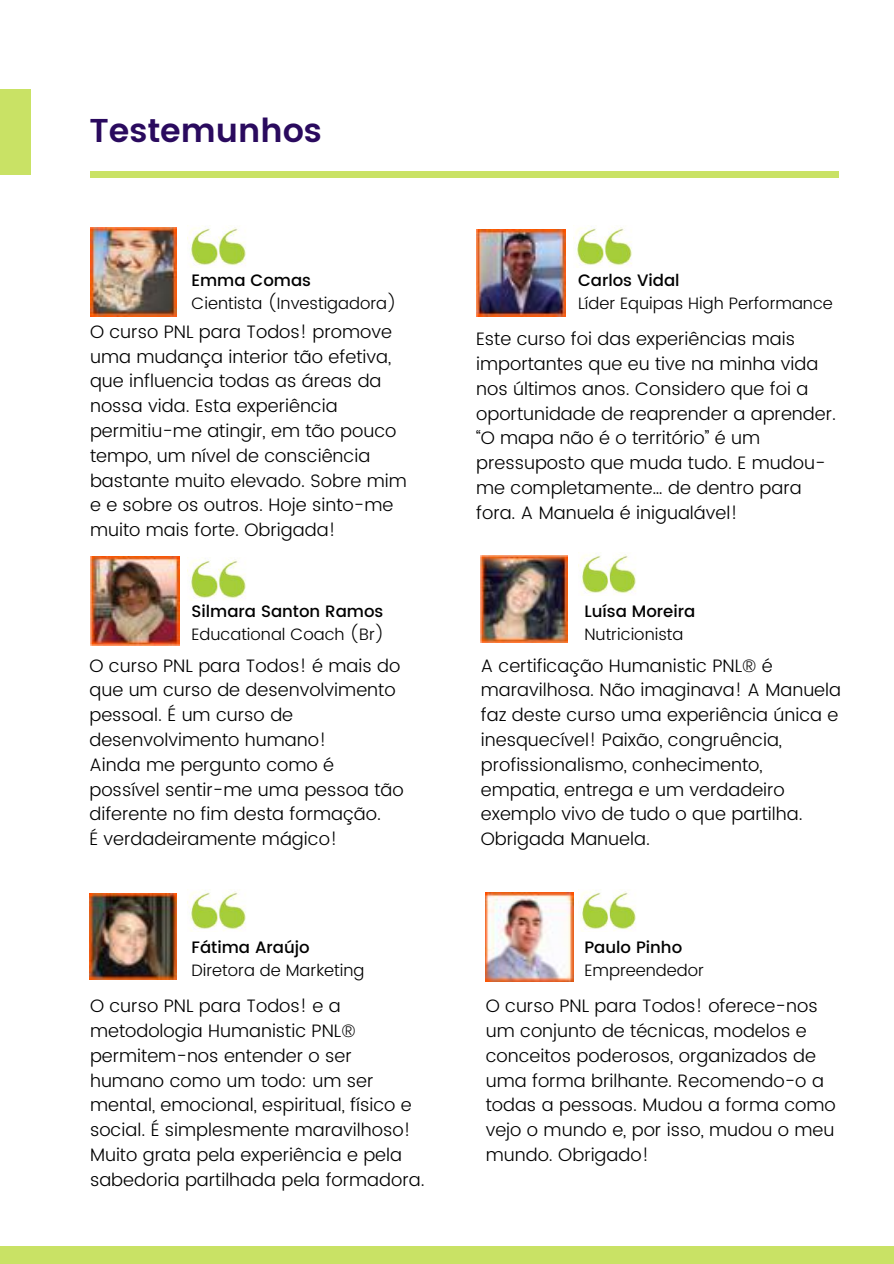
<style>
.page{position:relative;width:894px;height:1264px;background:#fff}
.page>*{position:absolute;margin:0;border:0;box-sizing:border-box;transform-origin:0 0}
.t1{font:600 33px "Poppins";color:#2a0a5e}
.t2{font:300 18px/24.8px "Poppins";color:#000}
.t3{font:300 16.5px "Poppins";color:#000}
.t4{font:500 16.5px "Poppins";color:#000}
</style>
<div class="page">
<div style="left:90px;top:171px;width:748px;height:7px;background:#c9e265"></div>
<div style="left:0;top:1245px;width:893px;height:18px;background:#c9e265"></div>
<div style="left:0;top:89px;width:31px;height:86px;background:#c9e265"></div>
<img style="left:90px;top:228px;width:87px;height:89px">
<img style="left:485px;top:892px;width:88px;height:89px">
<img style="left:89px;top:893px;width:87px;height:86px">
<img style="left:90px;top:556px;width:89px;height:89px">
<img style="left:480px;top:556px;width:87px;height:86px">
<img style="left:476px;top:229px;width:89px;height:87px">
<img style="left:573px;top:225px;width:59px;height:43px">
<img style="left:187px;top:225px;width:59px;height:43px">
<img style="left:187px;top:557px;width:59px;height:43px">
<img style="left:187px;top:889px;width:59px;height:42px">
<img style="left:578px;top:889px;width:58px;height:42px">
<img style="left:578px;top:552px;width:58px;height:43px">
<h1 class="t1" style="left:89px;top:111px;width:234px">Testemunhos</h1>
<p class="t4" style="left:191px;top:271px;width:121px">Emma Comas</p>
<p class="t3" style="left:191px;top:293px;width:207px">Cientista (Investigadora)</p>
<p class="t2" style="left:90px;top:319px;width:318px">O curso PNL para Todos! promove uma mudança interior tão efetiva, que influencia todas as áreas da nossa vida. Esta experiência permitiu-me atingir, em tão pouco tempo, um nível de consciência bastante muito elevado. Sobre mim e e sobre os outros. Hoje sinto-me muito mais forte. Obrigada!</p>
<p class="t4" style="left:578px;top:271px;width:103px">Carlos Vidal</p>
<p class="t3" style="left:578px;top:293px;width:256px">Líder Equipas High Performance</p>
<p class="t2" style="left:476px;top:326px;width:361px">Este curso foi das experiências mais importantes que eu tive na minha vida nos últimos anos. Considero que foi a oportunidade de reaprender a aprender. “O mapa não é o território” é um pressuposto que muda tudo. E mudou&shy;me completamente… de dentro para fora. A Manuela é inigualável!</p>
<p class="t4" style="left:191px;top:602px;width:193px">Silmara Santon Ramos</p>
<p class="t3" style="left:191px;top:624px;width:194px">Educational Coach (Br)</p>
<p class="t4" style="left:584px;top:602px;width:112px">Luísa Moreira</p>
<p class="t3" style="left:584px;top:624px;width:100px">Nutricionista</p>
<p class="t2" style="left:89px;top:653px;width:316px">O curso PNL para Todos! é mais do que um curso de desenvolvimento pessoal. É um curso de desenvolvimento humano!<br>Ainda me pergunto como é possível sentir-me uma pessoa tão diferente no fim desta formação.<br>É verdadeiramente mágico!</p>
<p class="t2" style="left:480px;top:653px;width:361px">A certificação Humanistic PNL® é maravilhosa. Não imaginava! A Manuela faz deste curso uma experiência única e inesquecível! Paixão, congruência, profissionalismo, conhecimento, empatia, entrega e um verdadeiro exemplo vivo de tudo o que partilha.<br>Obrigada Manuela.</p>
<p class="t4" style="left:191px;top:938px;width:120px">Fátima Araújo</p>
<p class="t3" style="left:191px;top:960px;width:174px">Diretora de Marketing</p>
<p class="t4" style="left:584px;top:938px;width:99px">Paulo Pinho</p>
<p class="t3" style="left:584px;top:960px;width:121px">Empreendedor</p>
<p class="t2" style="left:90px;top:993px;width:336px">O curso PNL para Todos! e a metodologia Humanistic PNL® permitem-nos entender o ser humano como um todo: um ser mental, emocional, espiritual, físico e social. É simplesmente maravilhoso!<br>Muito grata pela experiência e pela sabedoria partilhada pela formadora.</p>
<p class="t2" style="left:485px;top:993px;width:351px">O curso PNL para Todos! oferece-nos um conjunto de técnicas, modelos e conceitos poderosos, organizados de uma forma brilhante. Recomendo-o a todas a pessoas. Mudou a forma como vejo o mundo e, por isso, mudou o meu mundo. Obrigado!</p>
</div>
